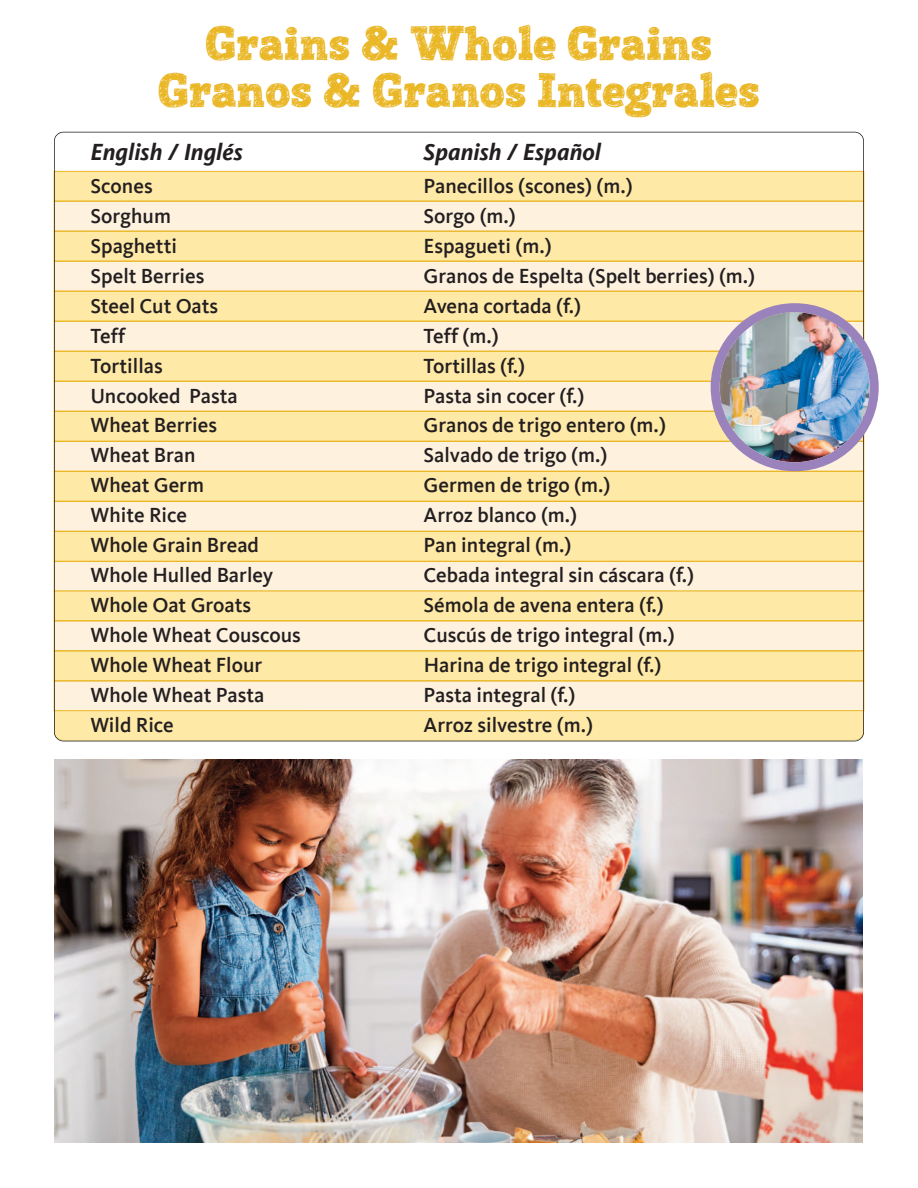
<style>
.page{position:relative;width:918px;height:1188px;background:#fff}
.page>*{position:absolute;margin:0;border:0;box-sizing:border-box;transform-origin:0 0}
.t1{font:46.5px/46.5px "Posterizer KG Sketch";color:#eab727;text-align:center}
.t2{font:italic 700 24px "Kievit Offc";color:#231f20}
.t3{font:500 21px "Kievit Offc";color:#231f20}
</style>
<div class="page">
<div style="left:54px;top:172px;width:810px;height:29px;background:#ffe9a6"></div>
<div style="left:54px;top:171px;width:810px;height:30px;border:1px solid #eab727"></div>
<div style="left:54px;top:202px;width:810px;height:29px;background:#fef2df"></div>
<div style="left:54px;top:201px;width:810px;height:30px;border:1px solid #eab727"></div>
<div style="left:54px;top:232px;width:810px;height:29px;background:#ffe9a6"></div>
<div style="left:54px;top:231px;width:810px;height:30px;border:1px solid #eab727"></div>
<div style="left:54px;top:262px;width:810px;height:29px;background:#fef2df"></div>
<div style="left:54px;top:261px;width:810px;height:30px;border:1px solid #eab727"></div>
<div style="left:54px;top:292px;width:810px;height:29px;background:#ffe9a6"></div>
<div style="left:54px;top:291px;width:810px;height:30px;border:1px solid #eab727"></div>
<div style="left:54px;top:322px;width:810px;height:29px;background:#fef2df"></div>
<div style="left:54px;top:321px;width:810px;height:30px;border:1px solid #eab727"></div>
<div style="left:54px;top:352px;width:810px;height:29px;background:#ffe9a6"></div>
<div style="left:54px;top:351px;width:810px;height:30px;border:1px solid #eab727"></div>
<div style="left:54px;top:382px;width:810px;height:29px;background:#fef2df"></div>
<div style="left:54px;top:381px;width:810px;height:30px;border:1px solid #eab727"></div>
<div style="left:54px;top:412px;width:810px;height:29px;background:#ffe9a6"></div>
<div style="left:54px;top:411px;width:810px;height:30px;border:1px solid #eab727"></div>
<div style="left:54px;top:442px;width:810px;height:29px;background:#fef2df"></div>
<div style="left:54px;top:441px;width:810px;height:30px;border:1px solid #eab727"></div>
<div style="left:54px;top:472px;width:810px;height:29px;background:#ffe9a6"></div>
<div style="left:54px;top:471px;width:810px;height:30px;border:1px solid #eab727"></div>
<div style="left:54px;top:502px;width:810px;height:29px;background:#fef2df"></div>
<div style="left:54px;top:501px;width:810px;height:30px;border:1px solid #eab727"></div>
<div style="left:54px;top:532px;width:810px;height:29px;background:#ffe9a6"></div>
<div style="left:54px;top:531px;width:810px;height:30px;border:1px solid #eab727"></div>
<div style="left:54px;top:562px;width:810px;height:29px;background:#fef2df"></div>
<div style="left:54px;top:561px;width:810px;height:30px;border:1px solid #eab727"></div>
<div style="left:54px;top:591px;width:810px;height:29px;background:#ffe9a6"></div>
<div style="left:54px;top:591px;width:810px;height:30px;border:1px solid #eab727"></div>
<div style="left:54px;top:621px;width:810px;height:30px;background:#fef2df"></div>
<div style="left:54px;top:621px;width:810px;height:30px;border:1px solid #eab727"></div>
<div style="left:54px;top:651px;width:810px;height:30px;background:#ffe9a6"></div>
<div style="left:54px;top:651px;width:810px;height:30px;border:1px solid #eab727"></div>
<div style="left:54px;top:681px;width:810px;height:30px;background:#fef2df"></div>
<div style="left:54px;top:681px;width:810px;height:30px;border:1px solid #eab727"></div>
<div style="left:54px;top:711px;width:810px;height:29px;background:#ffe9a6"></div>
<img style="left:55px;top:759px;width:808px;height:384px">
<img style="left:711px;top:303px;width:168px;height:168px">
<h1 class="t1" style="left:157px;top:21px;width:604px">Grains &amp; Whole Grains<br>Granos &amp; Granos Integrales</h1>
<p class="t2" style="left:91px;top:137px;width:154px">English / Inglés</p>
<p class="t2" style="left:424px;top:137px;width:179px">Spanish / Español</p>
<p class="t3" style="left:91px;top:173px;width:64px">Scones</p>
<p class="t3" style="left:424px;top:173px;width:211px">Panecillos (scones) (m.)</p>
<p class="t3" style="left:91px;top:203px;width:82px">Sorghum</p>
<p class="t3" style="left:424px;top:203px;width:94px">Sorgo (m.)</p>
<p class="t3" style="left:91px;top:233px;width:88px">Spaghetti</p>
<p class="t3" style="left:424px;top:233px;width:130px">Espagueti (m.)</p>
<p class="t3" style="left:91px;top:263px;width:115px">Spelt Berries</p>
<p class="t3" style="left:424px;top:263px;width:333px">Granos de Espelta (Spelt berries) (m.)</p>
<p class="t3" style="left:91px;top:293px;width:129px">Steel Cut Oats</p>
<p class="t3" style="left:424px;top:293px;width:159px">Avena cortada (f.)</p>
<p class="t3" style="left:91px;top:323px;width:36px">Teff</p>
<p class="t3" style="left:424px;top:323px;width:77px">Teff (m.)</p>
<p class="t3" style="left:91px;top:353px;width:74px">Tortillas</p>
<p class="t3" style="left:424px;top:353px;width:103px">Tortillas (f.)</p>
<p class="t3" style="left:91px;top:383px;width:149px">Uncooked Pasta</p>
<p class="t3" style="left:424px;top:383px;width:162px">Pasta sin cocer (f.)</p>
<p class="t3" style="left:91px;top:413px;width:128px">Wheat Berries</p>
<p class="t3" style="left:424px;top:413px;width:244px">Granos de trigo entero (m.)</p>
<p class="t3" style="left:91px;top:443px;width:106px">Wheat Bran</p>
<p class="t3" style="left:424px;top:443px;width:185px">Salvado de trigo (m.)</p>
<p class="t3" style="left:91px;top:473px;width:115px">Wheat Germ</p>
<p class="t3" style="left:424px;top:473px;width:188px">Germen de trigo (m.)</p>
<p class="t3" style="left:91px;top:503px;width:98px">White Rice</p>
<p class="t3" style="left:424px;top:503px;width:155px">Arroz blanco (m.)</p>
<p class="t3" style="left:91px;top:533px;width:170px">Whole Grain Bread</p>
<p class="t3" style="left:424px;top:533px;width:149px">Pan integral (m.)</p>
<p class="t3" style="left:91px;top:563px;width:184px">Whole Hulled Barley</p>
<p class="t3" style="left:424px;top:563px;width:272px">Cebada integral sin cáscara (f.)</p>
<p class="t3" style="left:91px;top:593px;width:162px">Whole Oat Groats</p>
<p class="t3" style="left:424px;top:593px;width:242px">Sémola de avena entera (f.)</p>
<p class="t3" style="left:91px;top:622px;width:212px">Whole Wheat Couscous</p>
<p class="t3" style="left:424px;top:622px;width:253px">Cuscús de trigo integral (m.)</p>
<p class="t3" style="left:91px;top:652px;width:173px">Whole Wheat Flour</p>
<p class="t3" style="left:424px;top:652px;width:239px">Harina de trigo integral (f.)</p>
<p class="t3" style="left:91px;top:682px;width:175px">Whole Wheat Pasta</p>
<p class="t3" style="left:424px;top:682px;width:153px">Pasta integral (f.)</p>
<p class="t3" style="left:91px;top:712px;width:85px">Wild Rice</p>
<p class="t3" style="left:424px;top:712px;width:171px">Arroz silvestre (m.)</p>
</div>
